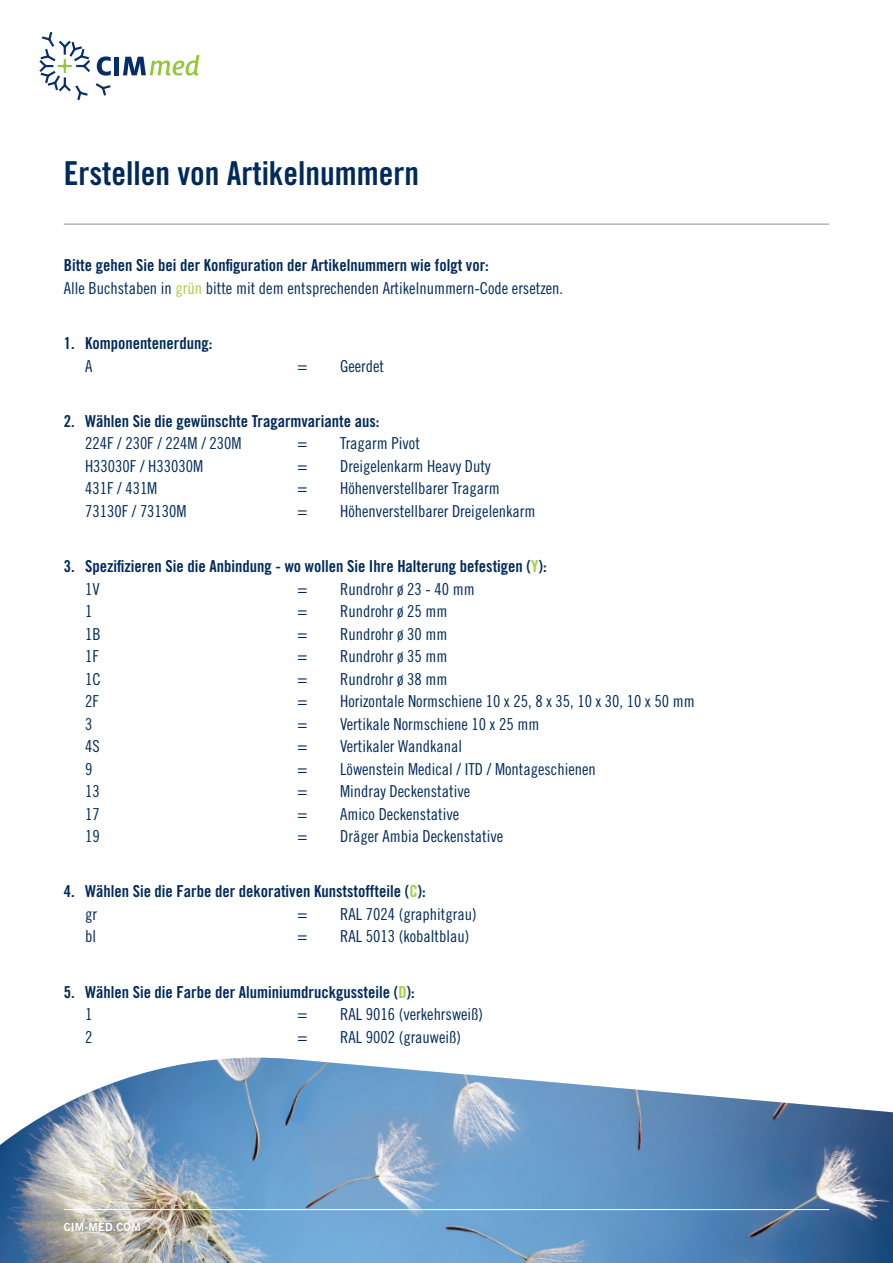
<style>
.page{position:relative;width:893px;height:1263px;background:#fff}
.page>*{position:absolute;margin:0;border:0;box-sizing:border-box;transform-origin:0 0}
.t1{font:33px "Trade Gothic LT Std Bd Cn 20";color:#002a5b}
.t2{font:16.5px "Trade Gothic LT Std Cn 18";color:#002a5b}
.t3{font:16.5px "Trade Gothic LT Std Bd Cn 20";color:#002a5b}
.t4{font:11.25px "Trade Gothic LT Std Bd 2";letter-spacing:.02em;color:#fff}
.s1{color:#a5ce44}
</style>
<div class="page">
<svg style="left:96px;top:83px;width:15px;height:13px"></svg>
<svg style="left:97px;top:56px;width:14px;height:20px"></svg>
<div style="left:114px;top:57px;width:5px;height:18px;background:#052d69"></div>
<svg style="left:123px;top:55px;width:76px;height:21px"></svg>
<svg style="left:39px;top:32px;width:51px;height:68px"></svg>
<hr style="left:64px;top:224px;width:765px;height:1px;background:#8e8e8f">
<img style="left:0;top:1058px;width:893px;height:205px">
<hr style="left:64px;top:1209px;width:765px;height:1px;background:#fff">
<h1 class="t1" style="left:64px;top:154px;width:357px">Erstellen von Artikelnummern</h1>
<p class="t3" style="left:64px;top:255px;width:427px">Bitte gehen Sie bei der Konfiguration der Artikelnummern wie folgt vor:</p>
<p class="t2" style="left:64px;top:278px;width:501px">Alle Buchstaben in <span class="s1">grün</span> bitte mit dem entsprechenden Artikelnummern-Code ersetzen.</p>
<p class="t3" style="left:64px;top:333px;width:150px">1. Komponentenerdung:</p>
<p class="t2" style="left:85px;top:356px;width:9px">A</p>
<p class="t2" style="left:298px;top:356px;width:11px">=</p>
<p class="t2" style="left:340px;top:356px;width:46px">Geerdet</p>
<p class="t3" style="left:64px;top:411px;width:317px">2. Wählen Sie die gewünschte Tragarmvariante aus:</p>
<p class="t2" style="left:85px;top:434px;width:158px">224F / 230F / 224M / 230M</p>
<p class="t2" style="left:298px;top:434px;width:11px">=</p>
<p class="t2" style="left:340px;top:434px;width:81px">Tragarm Pivot</p>
<p class="t2" style="left:85px;top:456px;width:120px">H33030F / H33030M</p>
<p class="t2" style="left:298px;top:456px;width:11px">=</p>
<p class="t2" style="left:340px;top:456px;width:152px">Dreigelenkarm Heavy Duty</p>
<p class="t2" style="left:85px;top:479px;width:74px">431F / 431M</p>
<p class="t2" style="left:298px;top:479px;width:11px">=</p>
<p class="t2" style="left:340px;top:479px;width:161px">Höhenverstellbarer Tragarm</p>
<p class="t2" style="left:85px;top:501px;width:103px">73130F / 73130M</p>
<p class="t2" style="left:298px;top:501px;width:11px">=</p>
<p class="t2" style="left:340px;top:501px;width:197px">Höhenverstellbarer Dreigelenkarm</p>
<p class="t3" style="left:64px;top:556px;width:484px">3. Spezifizieren Sie die Anbindung - wo wollen Sie Ihre Halterung befestigen (<span class="s1">Y</span>):</p>
<p class="t2" style="left:85px;top:579px;width:16px">1V</p>
<p class="t2" style="left:298px;top:579px;width:11px">=</p>
<p class="t2" style="left:340px;top:579px;width:136px">Rundrohr ø 23 - 40 mm</p>
<p class="t2" style="left:85px;top:601px;width:9px">1</p>
<p class="t2" style="left:298px;top:601px;width:11px">=</p>
<p class="t2" style="left:340px;top:601px;width:109px">Rundrohr ø 25 mm</p>
<p class="t2" style="left:85px;top:624px;width:17px">1B</p>
<p class="t2" style="left:298px;top:624px;width:11px">=</p>
<p class="t2" style="left:340px;top:624px;width:109px">Rundrohr ø 30 mm</p>
<p class="t2" style="left:85px;top:646px;width:15px">1F</p>
<p class="t2" style="left:298px;top:646px;width:11px">=</p>
<p class="t2" style="left:340px;top:646px;width:109px">Rundrohr ø 35 mm</p>
<p class="t2" style="left:85px;top:669px;width:17px">1C</p>
<p class="t2" style="left:298px;top:669px;width:11px">=</p>
<p class="t2" style="left:340px;top:669px;width:109px">Rundrohr ø 38 mm</p>
<p class="t2" style="left:85px;top:691px;width:15px">2F</p>
<p class="t2" style="left:298px;top:691px;width:11px">=</p>
<p class="t2" style="left:340px;top:691px;width:356px">Horizontale Normschiene 10 x 25, 8 x 35, 10 x 30, 10 x 50 mm</p>
<p class="t2" style="left:85px;top:714px;width:9px">3</p>
<p class="t2" style="left:298px;top:714px;width:11px">=</p>
<p class="t2" style="left:340px;top:714px;width:201px">Vertikale Normschiene 10 x 25 mm</p>
<p class="t2" style="left:85px;top:736px;width:16px">4S</p>
<p class="t2" style="left:298px;top:736px;width:11px">=</p>
<p class="t2" style="left:340px;top:736px;width:123px">Vertikaler Wandkanal</p>
<p class="t2" style="left:85px;top:759px;width:9px">9</p>
<p class="t2" style="left:298px;top:759px;width:11px">=</p>
<p class="t2" style="left:340px;top:759px;width:257px">Löwenstein Medical / ITD / Montageschienen</p>
<p class="t2" style="left:85px;top:781px;width:16px">13</p>
<p class="t2" style="left:298px;top:781px;width:11px">=</p>
<p class="t2" style="left:340px;top:781px;width:132px">Mindray Deckenstative</p>
<p class="t2" style="left:85px;top:804px;width:16px">17</p>
<p class="t2" style="left:298px;top:804px;width:11px">=</p>
<p class="t2" style="left:340px;top:804px;width:121px">Amico Deckenstative</p>
<p class="t2" style="left:85px;top:826px;width:16px">19</p>
<p class="t2" style="left:298px;top:826px;width:11px">=</p>
<p class="t2" style="left:340px;top:826px;width:165px">Dräger Ambia Deckenstative</p>
<p class="t3" style="left:64px;top:881px;width:364px">4. Wählen Sie die Farbe der dekorativen Kunststoffteile (<span class="s1">C</span>):</p>
<p class="t2" style="left:85px;top:904px;width:13px">gr</p>
<p class="t2" style="left:298px;top:904px;width:11px">=</p>
<p class="t2" style="left:340px;top:904px;width:138px">RAL 7024 (graphitgrau)</p>
<p class="t2" style="left:85px;top:927px;width:12px">bl</p>
<p class="t2" style="left:298px;top:927px;width:11px">=</p>
<p class="t2" style="left:340px;top:927px;width:131px">RAL 5013 (kobaltblau)</p>
<p class="t3" style="left:64px;top:982px;width:353px">5. Wählen Sie die Farbe der Aluminiumdruckgussteile (<span class="s1">D</span>):</p>
<p class="t2" style="left:85px;top:1004px;width:9px">1</p>
<p class="t2" style="left:298px;top:1004px;width:11px">=</p>
<p class="t2" style="left:340px;top:1004px;width:144px">RAL 9016 (verkehrsweiß)</p>
<p class="t2" style="left:85px;top:1027px;width:9px">2</p>
<p class="t2" style="left:298px;top:1027px;width:11px">=</p>
<p class="t2" style="left:340px;top:1027px;width:122px">RAL 9002 (grauweiß)</p>
<p class="t4" style="left:64px;top:1220px;width:78px">CIM-MED.COM</p>
</div>
